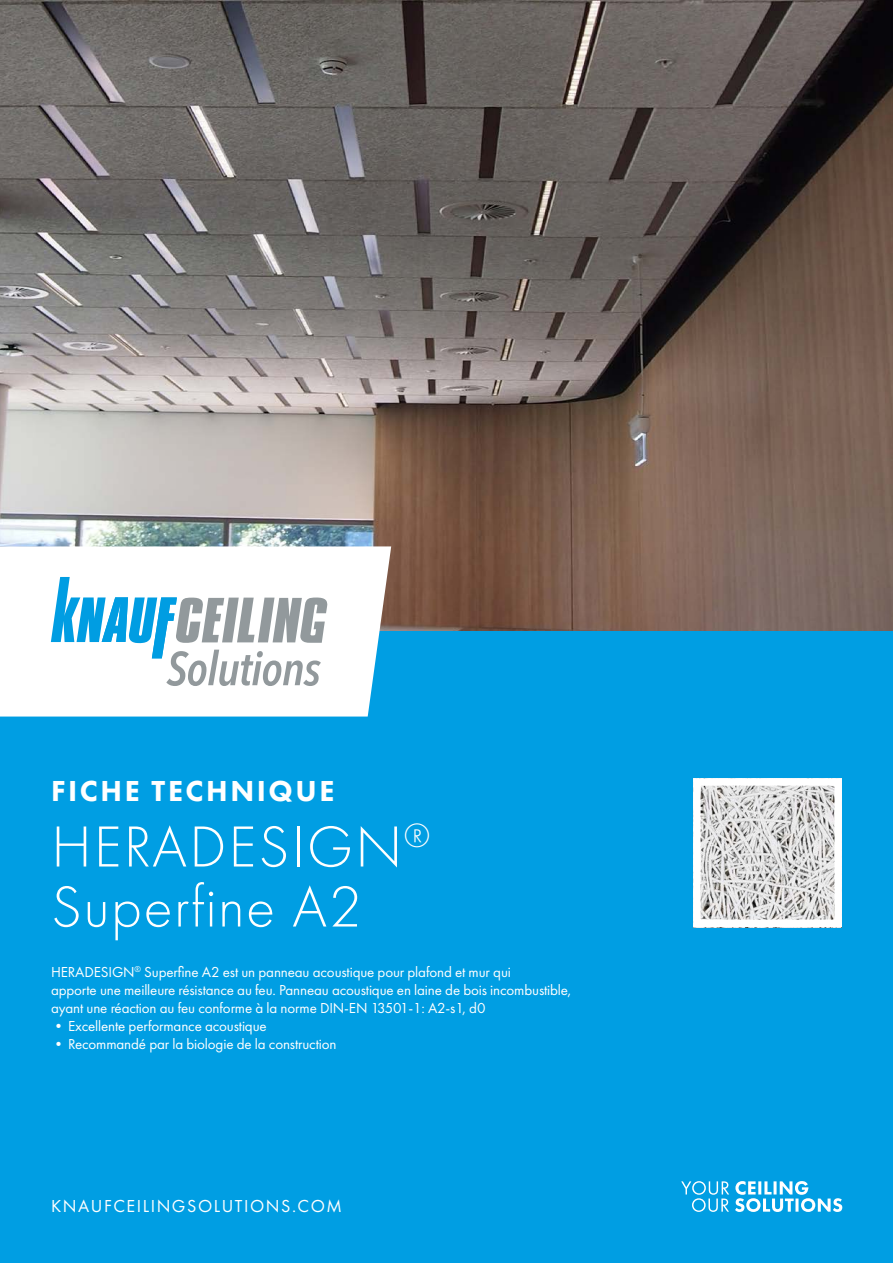
<style>
.page{position:relative;width:893px;height:1263px;background:#fff}
.page>*{position:absolute;margin:0;border:0;box-sizing:border-box;transform-origin:0 0}
.t1{font:300 60px "Futura PT";letter-spacing:.025em;color:#fff}
.t2{font:800 30px "Futura PT";letter-spacing:.085em;color:#fff}
.t3{font:18px "Futura PT";letter-spacing:.085em;color:#fff}
.t4{font:15px/18px "Futura PT";letter-spacing:-.01em;color:#fff}
</style>
<div class="page">
<img style="left:0;top:0;width:893px;height:631px">
<div style="left:0;top:631px;width:893px;height:632px;background:#009ee3"></div>
<svg style="left:681px;top:1181px;width:161px;height:31px"></svg>
<svg style="left:0;top:546px;width:391px;height:170px"></svg>
<svg style="left:51px;top:577px;width:276px;height:109px"></svg>
<img style="left:702px;top:787px;width:131px;height:131px">
<div style="left:693px;top:778px;width:149px;height:149px;border:8px solid #fff"></div>
<p class="t2" style="left:51px;top:772px;width:285px">FICHE TECHNIQUE</p>
<p class="t1" style="left:51px;top:812px;width:380px">HERADESIGN<sup>®</sup></p>
<p class="t1" style="left:51px;top:872px;width:312px">Superfine A2</p>
<p class="t4" style="left:51px;top:963px;width:522px">HERADESIGN<sup>®</sup> Superfine A2 est un panneau acoustique pour plafond et mur qui<br>apporte une meilleure résistance au feu. Panneau acoustique en laine de bois incombustible, ayant une réaction au feu conforme à la norme DIN-EN 13501-1: A2-s1, d0</p>
<p class="t4" style="left:51px;top:1017px;width:217px">•Excellente performance acoustique</p>
<p class="t4" style="left:51px;top:1035px;width:287px">•Recommandé par la biologie de la construction</p>
<p class="t3" style="left:51px;top:1195px;width:292px">KNAUFCEILINGSOLUTIONS.COM</p>
</div>
